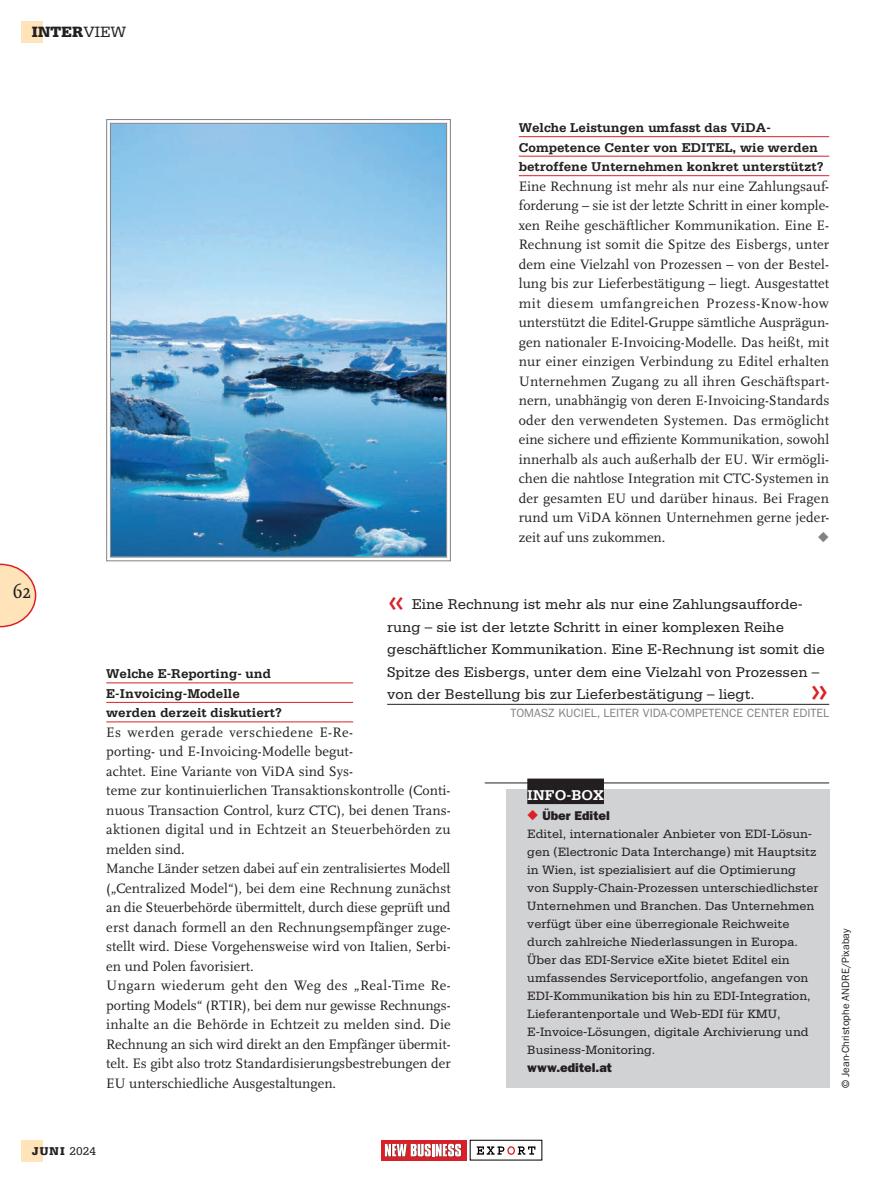
<style>
.page{position:relative;width:893px;height:1191px;background:#fff}
.page>*{position:absolute;margin:0;border:0;box-sizing:border-box;transform-origin:0 0}
.t1{font:36px "Consolas";color:#da2128}
.t2{font:condensed 21px "Scala OT";color:#231f20}
.t3{font:900 15.75px "Serifa Std";color:#231f20}
.t4{font:15px/22.5px "Serifa Std";color:#231f20}
.t5{font:700 15px "Serifa Std";color:#fff}
.t6{font:14.25px/19.5px "Scala OT";letter-spacing:.005em;color:#231f20}
.t7{font:700 13.5px/19.5px "Serifa Std";color:#231f20}
.t8{font:12.75px/18px "Serifa Std";color:#231f20}
.t9{font:12.75px "ITC Franklin Gothic Std Hvy";color:#231f20}
.t10{font:12px "ITC Franklin Gothic Std";color:#808285}
.t11{font:900 12px "Serifa Std";color:#231f20}
.t12{font:10.5px "ITC Franklin Gothic Std";color:#231f20}
.s1{font-weight:400}
.s2{font-family:"Consolas";font-size:33px;color:#da2128}
.s3{color:#da2128}
</style>
<div class="page">
<div style="left:21px;top:1140px;width:22px;height:21px;background:#fee4b8"></div>
<svg style="left:381px;top:1140px;width:85px;height:20px"></svg>
<svg style="left:385px;top:1143px;width:76px;height:13px"></svg>
<svg style="left:477px;top:1146px;width:58px;height:8px"></svg>
<svg style="left:0;top:563px;width:36px;height:64px"></svg>
<div style="left:21px;top:21px;width:22px;height:22px;background:#fee4b8"></div>
<hr style="left:106px;top:682px;width:247px;height:1px;background:#da2128">
<hr style="left:106px;top:702px;width:247px;height:1px;background:#da2128">
<hr style="left:106px;top:721px;width:247px;height:1px;background:#da2128">
<hr style="left:519px;top:136px;width:310px;height:1px;background:#da2128">
<hr style="left:519px;top:156px;width:310px;height:1px;background:#da2128">
<hr style="left:519px;top:175px;width:310px;height:1px;background:#da2128">
<svg style="left:106px;top:119px;width:345px;height:442px"></svg>
<img style="left:110px;top:123px;width:337px;height:435px">
<div style="left:506px;top:789px;width:323px;height:298px;background:#d1d2d4"></div>
<hr style="left:485px;top:782px;width:344px;height:1px;background:#231f20">
<div style="left:527px;top:778px;width:77px;height:26px;background:#231f20"></div>
<hr style="left:387px;top:704px;width:442px;height:1px;background:#231f20">
<p class="t3" style="left:32px;top:23px;width:96px">INTER<span class="s1">VIEW</span></p>
<h2 class="t2" style="left:13px;top:579px;width:20px">62</h2>
<p class="t7" style="left:519px;top:118px;width:306px">Welche Leistungen umfasst das ViDA-<br>Competence Center von EDITEL, wie werden betroffene Unternehmen konkret unterstützt?</p>
<p class="t6" style="left:519px;top:176px;width:312px;text-align:justify">Eine Rechnung ist mehr als nur eine Zahlungsauf&shy;forderung – sie ist der letzte Schritt in einer komple&shy;xen Reihe geschäftlicher Kommunikation. Eine E-Rechnung ist somit die Spitze des Eisbergs, unter dem eine Vielzahl von Prozessen – von der Bestel&shy;lung bis zur Lieferbestätigung – liegt. Ausgestattet mit diesem umfangreichen Prozess-Know-how unter stützt die Editel-Gruppe sämtliche Ausprägun&shy;gen nationaler E-Invoicing-Modelle. Das heißt, mit nur einer einzigen Verbindung zu Editel erhalten Unternehmen Zugang zu all ihren Geschäftspart&shy;nern, unabhängig von deren E-Invoicing-Standards oder den verwendeten Systemen. Das ermöglicht eine sichere und effiziente Kommunikation, sowohl innerhalb als auch außerhalb der EU. Wir ermögli&shy;chen die nahtlose Integration mit CTC-Systemen in der gesamten EU und darüber hinaus. Bei Fragen rund um ViDA können Unternehmen gerne jeder&shy;zeit auf uns zukommen.</p>
<p class="t4" style="left:387px;top:593px;width:439px"><span class="s2">«</span> Eine Rechnung ist mehr als nur eine Zahlungsaufforde&shy;rung – sie ist der letzte Schritt in einer komplexen Reihe geschäftlicher Kommunikation. Eine E-Rechnung ist somit die Spitze des Eisbergs, unter dem eine Vielzahl von Prozessen – von der Bestellung bis zur Lieferbestätigung – liegt.</p>
<p class="t7" style="left:106px;top:664px;width:177px">Welche E-Reporting- und<br>E-Invoicing-Modelle werden derzeit diskutiert?</p>
<p class="t6" style="left:106px;top:722px;width:346px">Es werden gerade verschiedene E-Re-<br>porting- und E-Invoicing-Modelle begut-<br>achtet. Eine Variante von ViDA sind Sys-<br>teme zur kontinuierlichen Transaktionskontrolle (Conti&shy;nuous Transaction Control, kurz CTC), bei denen Trans&shy;aktionen digital und in Echtzeit an Steuerbehörden zu melden sind.<br>Manche Länder setzen dabei auf ein zentralisiertes Modell („Centralized Model“), bei dem eine Rechnung zunächst an die Steuerbehörde übermittelt, durch diese geprüft und erst danach formell an den Rechnungsempfänger zuge&shy;stellt wird. Diese Vorgehensweise wird von Italien, Serbi&shy;en und Polen favorisiert.<br>Ungarn wiederum geht den Weg des „Real-Time Re&shy;porting Models“ (RTIR), bei dem nur gewisse Rechnungs&shy;inhalte an die Behörde in Echtzeit zu melden sind. Die Rechnung an sich wird direkt an den Empfänger übermit&shy;telt. Es gibt also trotz Standardisierungsbestrebungen der EU unterschiedliche Ausgestaltungen.</p>
<h1 class="t1" style="left:809px;top:666px;width:21px">»</h1>
<p class="t10" style="left:510px;top:706px;width:320px">TOMASZ KUCIEL, LEITER VIDA-COMPETENCE CENTER EDITEL</p>
<p class="t5" style="left:527px;top:786px;width:78px">INFO-BOX</p>
<p class="t9" style="left:527px;top:808px;width:84px"><span class="s3">◆</span> Über Editel</p>
<p class="t8" style="left:527px;top:825px;width:293px">Editel, internationaler Anbieter von EDI-Lösun&shy;gen (Electronic Data Interchange) mit Hauptsitz in Wien, ist spezialisiert auf die Optimierung von Supply-Chain-Prozessen unterschiedlichster Unternehmen und Branchen. Das Unternehmen verfügt über eine überregionale Reichweite durch zahlreiche Niederlassungen in Europa.<br>Über das EDI-Service eXite bietet Editel ein umfassendes Serviceportfolio, angefangen von EDI-Kommunikation bis hin zu EDI-Integration, Lieferantenportale und Web-EDI für KMU, E-Invoice-Lösungen, digitale Archivierung und Business-Monitoring.</p>
<p class="t9" style="left:527px;top:1060px;width:86px">www.editel.at</p>
<p class="t12" style="left:839px;top:1088px;width:161px;rotate:-90deg">© Jean-Christophe ANDRE/Pixabay</p>
<p class="t11" style="left:32px;top:1143px;width:66px">JUNI <span class="s1">2024</span></p>
</div>
